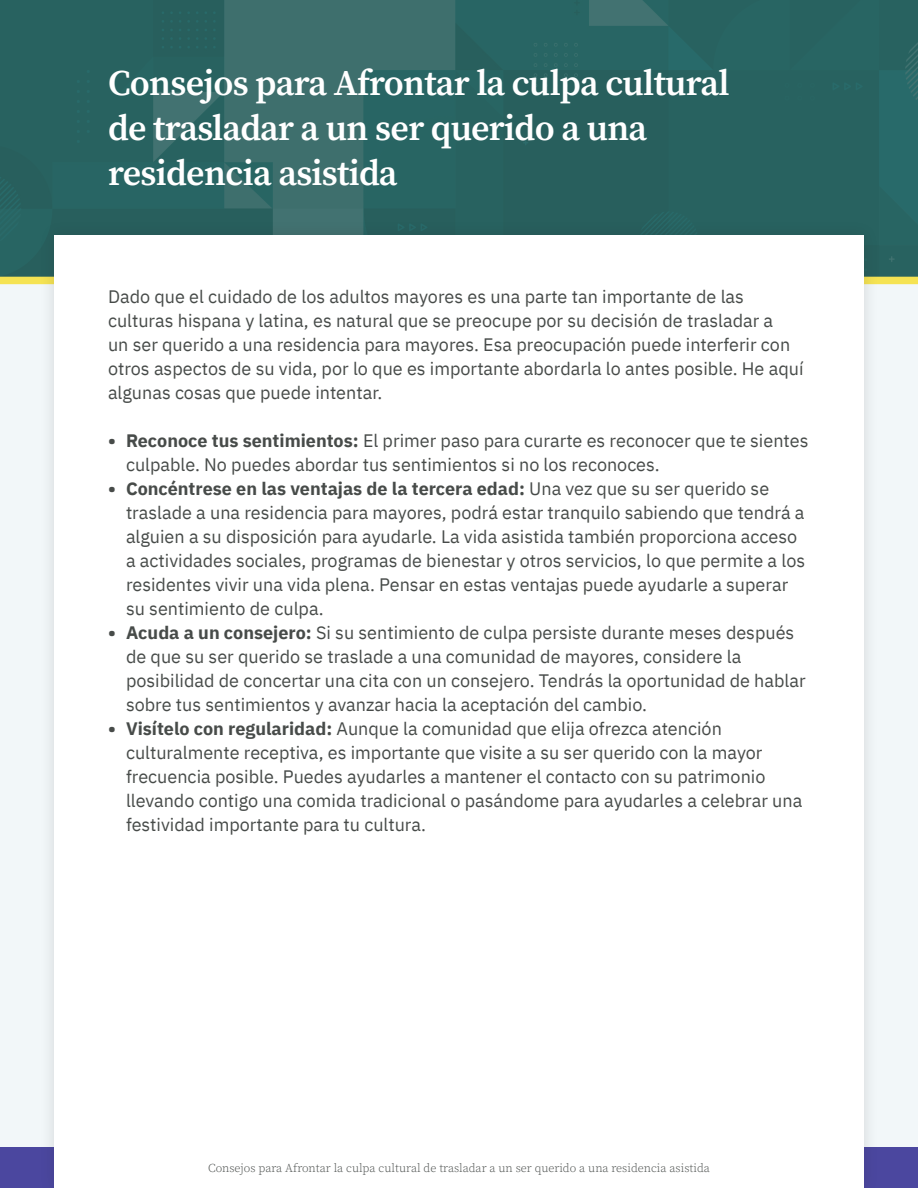
<style>
.page{position:relative;width:918px;height:1188px;background:#f2f7f9}
.page>*{position:absolute;margin:0;border:0;box-sizing:border-box;transform-origin:0 0}
.t1{font:600 36px/45px "Source Serif Pro";letter-spacing:-.02em;color:#fff}
.t2{font:18px/24px "IBM Plex Sans";color:#474b49}
.t3{font:300 12px "Source Serif Pro";color:#474b49}
.s1{font-weight:700}
</style>
<div class="page">
<svg style="left:0;top:0;width:918px;height:277px;fill:#286260"></svg>
<div style="left:0;top:277px;width:918px;height:7px;background:#f5e353"></div>
<div style="left:0;top:1148px;width:918px;height:40px;background:#4b479f"></div>
<div style="left:39px;top:220px;width:841px;height:968px;background:#231f20;opacity:.15"></div>
<div style="left:54px;top:235px;width:810px;height:953px;background:#fff"></div>
<h1 class="t1" style="left:108px;top:60px;width:623px">Consejos para Afrontar la culpa cultural de trasladar a un ser querido a una residencia asistida</h1>
<p class="t2" style="left:108px;top:284px;width:697px">Dado que el cuidado de los adultos mayores es una parte tan importante de las culturas hispana y latina, es natural que se preocupe por su decisión de trasladar a<br>un ser querido a una residencia para mayores. Esa preocupación puede interferir con otros aspectos de su vida, por lo que es importante abordarla lo antes posible. He aquí algunas cosas que puede intentar.</p>
<p class="t2" style="left:126px;top:428px;width:684px;text-indent:-18px"><span class="s1">• Reconoce tus sentimientos:</span> El primer paso para curarte es reconocer que te sientes culpable. No puedes abordar tus sentimientos si no los reconoces.</p>
<p class="t2" style="left:126px;top:476px;width:681px;text-indent:-18px"><span class="s1">• Concéntrese en las ventajas de la tercera edad:</span> Una vez que su ser querido se traslade a una residencia para mayores, podrá estar tranquilo sabiendo que tendrá a alguien a su disposición para ayudarle. La vida asistida también proporciona acceso a actividades sociales, programas de bienestar y otros servicios, lo que permite a los residentes vivir una vida plena. Pensar en estas ventajas puede ayudarle a superar su sentimiento de culpa.</p>
<p class="t2" style="left:126px;top:620px;width:681px;text-indent:-18px"><span class="s1">• Acuda a un consejero:</span> Si su sentimiento de culpa persiste durante meses después de que su ser querido se traslade a una comunidad de mayores, considere la posibilidad de concertar una cita con un consejero. Tendrás la oportunidad de hablar sobre tus sentimientos y avanzar hacia la aceptación del cambio.</p>
<p class="t2" style="left:126px;top:716px;width:678px;text-indent:-18px"><span class="s1">• Visítelo con regularidad:</span> Aunque la comunidad que elija ofrezca atención culturalmente receptiva, es importante que visite a su ser querido con la mayor frecuencia posible. Puedes ayudarles a mantener el contacto con su patrimonio llevando contigo una comida tradicional o pasándome para ayudarles a celebrar una festividad importante para tu cultura.</p>
<p class="t3" style="left:208px;top:1160px;width:503px">Consejos para Afrontar la culpa cultural de trasladar a un ser querido a una residencia asistida</p>
</div>
